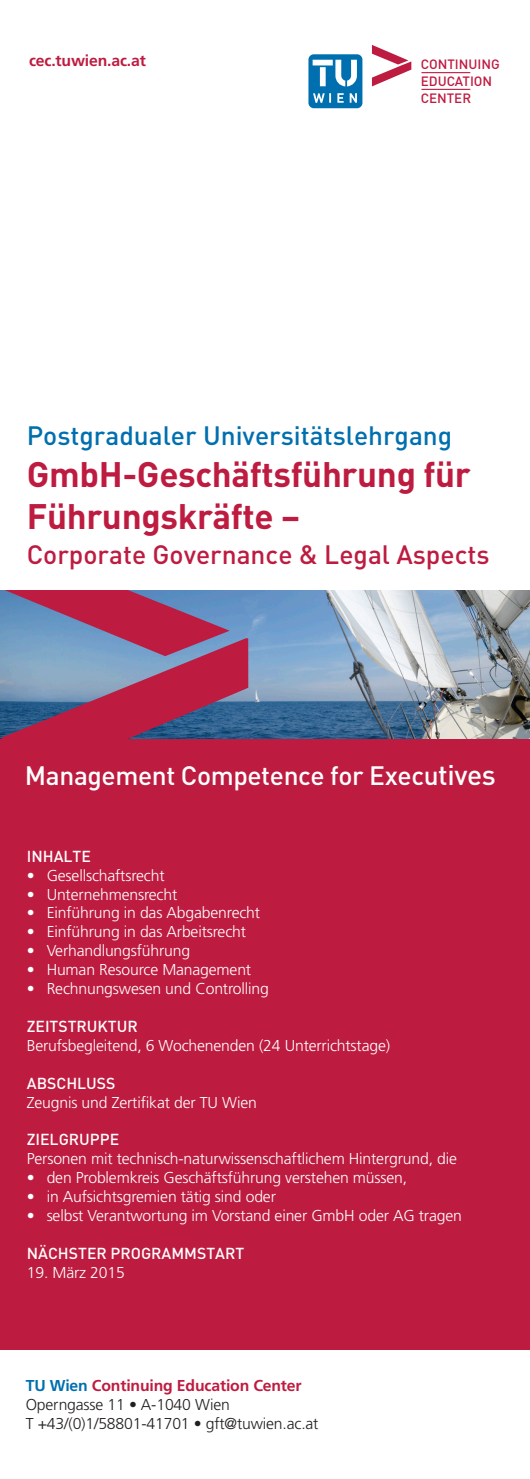
<style>
.page{position:relative;width:530px;height:1479px;background:#fff}
.page>*{position:absolute;margin:0;border:0;box-sizing:border-box;transform-origin:0 0}
.t1{font:700 35px/42px "DIN";letter-spacing:-.01em;color:#be1b40}
.t2{font:500 26.25px "DIN";color:#006faf}
.t3{font:500 26.25px "DIN";letter-spacing:-.015em;color:#fff}
.t4{font:500 26.25px "DIN";color:#be1b40}
.t5{font:300 15.75px "Frutiger LT Std";letter-spacing:-.01em;color:#fff}
.t6{font:300 15.75px/18.9px "Frutiger LT Std";letter-spacing:-.01em;color:#231f20}
.t7{font:500 15.75px "DIN";color:#fff}
.t8{font:700 15.75px "Frutiger LT Std";letter-spacing:-.01em;color:#be1b40}
.t9{font:500 13.3px/16.6px "DIN";color:#be1b40}
.s1{font-size:28px}
.s2{font-weight:700;color:#006faf}
.s3{font-weight:700;color:#be1b40}
</style>
<div class="page">
<div style="left:0;top:737px;width:529px;height:611px;background:#be1b40"></div>
<img style="left:0;top:590px;width:529px;height:148px">
<svg style="left:1px;top:590px;width:247px;height:149px;background:#8c5b82"></svg>
<svg style="left:308px;top:54px;width:54px;height:54px"></svg>
<svg style="left:372px;top:45px;width:39px;height:41px"></svg>
<hr style="left:421px;top:89px;width:49px;height:1px;background:#be1b40">
<hr style="left:421px;top:72px;width:49px;height:1px;background:#be1b40">
<p class="t8" style="left:29px;top:51px;width:118px">cec.tuwien.ac.at</p>
<p class="t9" style="left:420px;top:55px;width:81px">CONTINUING<br>EDUCATION<br>CENTER</p>
<h2 class="t2" style="left:27px;top:418px;width:426px">Postgradualer Universitätslehrgang</h2>
<h1 class="t1" style="left:27px;top:451px;width:445px">GmbH-Geschäftsführung für<br>Führungskräfte –</h1>
<h2 class="t4" style="left:27px;top:537px;width:464px">Corporate Governance &amp; Legal Aspects</h2>
<h2 class="t3" style="left:25px;top:758px;width:472px">Management Competence for Execu<span class="s1">tives</span></h2>
<p class="t7" style="left:27px;top:845px;width:66px">INHALTE</p>
<p class="t5" style="left:27px;top:866px;width:139px">• Gesellschaftsrecht</p>
<p class="t5" style="left:27px;top:885px;width:152px">• Unternehmensrecht</p>
<p class="t5" style="left:27px;top:904px;width:234px">• Einführung in das Abgabenrecht</p>
<p class="t5" style="left:27px;top:922px;width:220px">• Einführung in das Arbeitsrecht</p>
<p class="t5" style="left:27px;top:941px;width:165px">• Verhandlungsführung</p>
<p class="t5" style="left:27px;top:960px;width:226px">• Human Resource Management</p>
<p class="t5" style="left:27px;top:979px;width:243px">• Rechnungswesen und Controlling</p>
<p class="t7" style="left:27px;top:1016px;width:112px">ZEITSTRUKTUR</p>
<p class="t5" style="left:27px;top:1036px;width:364px">Berufsbegleitend, 6 Wochenenden (24 Unterrichtstage)</p>
<p class="t7" style="left:27px;top:1072px;width:90px">ABSCHLUSS</p>
<p class="t5" style="left:27px;top:1093px;width:231px">Zeugnis und Zertifikat der TU Wien</p>
<p class="t7" style="left:27px;top:1129px;width:94px">ZIELGRUPPE</p>
<p class="t5" style="left:27px;top:1149px;width:431px">Personen mit technisch-naturwissenschaftlichem Hintergrund, die</p>
<p class="t5" style="left:27px;top:1168px;width:381px">• den Problemkreis Geschäftsführung verstehen müssen,</p>
<p class="t5" style="left:27px;top:1187px;width:250px">• in Aufsichtsgremien tätig sind oder</p>
<p class="t5" style="left:27px;top:1206px;width:436px">• selbst Verantwortung im Vorstand einer GmbH oder AG tragen</p>
<p class="t7" style="left:27px;top:1242px;width:219px">NÄCHSTER PROGRAMMSTART</p>
<p class="t5" style="left:27px;top:1263px;width:99px">19. März 2015</p>
<p class="t6" style="left:26px;top:1375px;width:294px"><span class="s2">TU Wien</span> <span class="s3">Continuing Education Center<br></span>Operngasse 11 • A-1040 Wien<br>T +43/(0)1/58801-41701 • gft@tuwien.ac.at</p>
</div>
